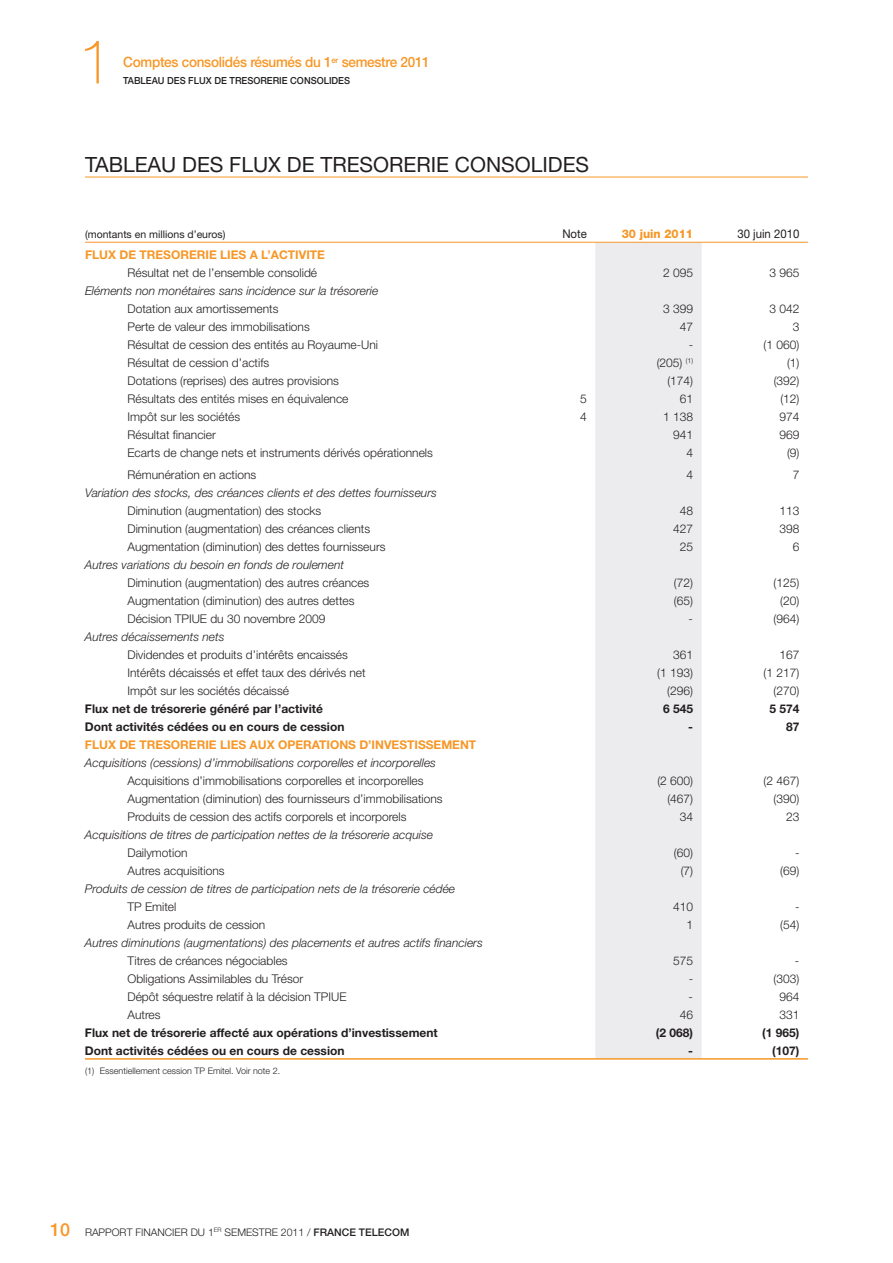
<style>
.page{position:relative;width:893px;height:1263px;background:#fff}
.page>*{position:absolute;margin:0;border:0;box-sizing:border-box;transform-origin:0 0}
.t1{font:100 61.5px "Helvetica Neue LT Std";color:#f79727}
.t2{font:21px "Helvetica Neue LT Std";color:#231f20}
.t3{font:500 18px "Helvetica Neue LT Std";color:#f79727}
.t4{font:500 14.25px "Helvetica Neue LT Std";letter-spacing:-.02em;color:#f79727;scale:.95 1}
.t5{font:300 12px "Helvetica Neue LT Std";color:#231f20}
.t6{font:italic 300 12px "Helvetica Neue LT Std";color:#231f20}
.t7{font:700 12px "Helvetica Neue LT Std";color:#231f20}
.t8{font:700 12px "Helvetica Neue LT Std";color:#f79727}
.t9{font:12px "Helvetica Neue LT Std";color:#231f20;scale:.95 1}
.t10{font:800 12px "Helvetica Neue LT Std";color:#f79727;scale:.95 1}
.t11{font:300 10.5px "Helvetica Neue LT Std";color:#231f20}
.t12{font:10.5px "Helvetica Neue LT Std";color:#231f20}
.t13{font:500 9.75px "Helvetica Neue LT Std";color:#231f20;scale:.95 1}
.t14{font:300 9px "Helvetica Neue LT Std";color:#231f20}
.s1{font-weight:500}
</style>
<div class="page">
<hr style="left:85px;top:177px;width:723px;height:1px;background:#f79727">
<div style="left:595px;top:243px;width:107px;height:815px;background:#ececee"></div>
<hr style="left:85px;top:242px;width:723px;height:1px;background:#f79727">
<hr style="left:85px;top:1058px;width:723px;height:2px;background:#f79727">
<h1 class="t1" style="left:78px;top:39px;width:36px">1</h1>
<p class="t4" style="left:123px;top:57px;width:324px">Comptes consolidés résumés du 1<sup>er</sup> semestre 2011</p>
<p class="t13" style="left:123px;top:77px;width:240px">TABLEAU DES FLUX DE TRESORERIE CONSOLIDES</p>
<h2 class="t2" style="left:85px;top:157px;width:506px">TABLEAU DES FLUX DE TRESORERIE CONSOLIDES</h2>
<p class="t12" style="left:85px;top:230px;width:142px">(montants en millions d’euros)</p>
<p class="t9" style="left:562px;top:229px;width:27px">Note</p>
<p class="t10" style="left:622px;top:229px;width:77px">30 juin 2011</p>
<p class="t9" style="left:737px;top:229px;width:67px">30 juin 2010</p>
<p class="t8" style="left:85px;top:251px;width:241px">FLUX DE TRESORERIE LIES A L’ACTIVITE</p>
<p class="t5" style="left:128px;top:269px;width:191px">Résultat net de l’ensemble consolidé</p>
<p class="t5" style="left:663px;top:269px;width:32px">2 095</p>
<p class="t5" style="left:769px;top:269px;width:32px">3 965</p>
<p class="t6" style="left:85px;top:287px;width:295px">Eléments non monétaires sans incidence sur la trésorerie</p>
<p class="t5" style="left:128px;top:305px;width:152px">Dotation aux amortissements</p>
<p class="t5" style="left:663px;top:305px;width:32px">3 399</p>
<p class="t5" style="left:769px;top:305px;width:32px">3 042</p>
<p class="t5" style="left:128px;top:323px;width:184px">Perte de valeur des immobilisations</p>
<p class="t5" style="left:680px;top:323px;width:15px">47</p>
<p class="t5" style="left:793px;top:323px;width:8px">3</p>
<p class="t5" style="left:127px;top:341px;width:252px">Résultat de cession des entités au Royaume-Uni</p>
<p class="t5" style="left:689px;top:341px;width:6px">-</p>
<p class="t5" style="left:763px;top:341px;width:37px">(1 060)</p>
<p class="t5" style="left:127px;top:359px;width:143px">Résultat de cession d’actifs</p>
<p class="t5" style="left:657px;top:359px;width:38px">(205) <sup>(1)</sup></p>
<p class="t5" style="left:787px;top:359px;width:14px">(1)</p>
<p class="t5" style="left:128px;top:377px;width:213px">Dotations (reprises) des autres provisions</p>
<p class="t5" style="left:667px;top:377px;width:27px">(174)</p>
<p class="t5" style="left:774px;top:377px;width:27px">(392)</p>
<p class="t5" style="left:128px;top:395px;width:222px">Résultats des entités mises en équivalence</p>
<p class="t5" style="left:580px;top:395px;width:8px">5</p>
<p class="t5" style="left:680px;top:395px;width:15px">61</p>
<p class="t5" style="left:780px;top:395px;width:21px">(12)</p>
<p class="t5" style="left:128px;top:413px;width:114px">Impôt sur les sociétés</p>
<p class="t5" style="left:580px;top:413px;width:8px">4</p>
<p class="t5" style="left:663px;top:413px;width:32px">1 138</p>
<p class="t5" style="left:779px;top:413px;width:22px">974</p>
<p class="t5" style="left:128px;top:431px;width:90px">Résultat financier</p>
<p class="t5" style="left:673px;top:431px;width:22px">941</p>
<p class="t5" style="left:779px;top:431px;width:22px">969</p>
<p class="t5" style="left:128px;top:449px;width:307px">Ecarts de change nets et instruments dérivés opérationnels</p>
<p class="t5" style="left:686px;top:449px;width:8px">4</p>
<p class="t5" style="left:787px;top:449px;width:14px">(9)</p>
<p class="t5" style="left:128px;top:470px;width:130px">Rémunération en actions</p>
<p class="t5" style="left:686px;top:470px;width:8px">4</p>
<p class="t5" style="left:793px;top:470px;width:8px">7</p>
<p class="t6" style="left:85px;top:488px;width:353px">Variation des stocks, des créances clients et des dettes fournisseurs</p>
<p class="t5" style="left:128px;top:506px;width:195px">Diminution (augmentation) des stocks</p>
<p class="t5" style="left:680px;top:506px;width:15px">48</p>
<p class="t5" style="left:779px;top:506px;width:22px">113</p>
<p class="t5" style="left:127px;top:524px;width:244px">Diminution (augmentation) des créances clients</p>
<p class="t5" style="left:673px;top:524px;width:22px">427</p>
<p class="t5" style="left:779px;top:524px;width:22px">398</p>
<p class="t5" style="left:127px;top:542px;width:260px">Augmentation (diminution) des dettes fournisseurs</p>
<p class="t5" style="left:680px;top:542px;width:15px">25</p>
<p class="t5" style="left:793px;top:542px;width:8px">6</p>
<p class="t6" style="left:85px;top:560px;width:261px">Autres variations du besoin en fonds de roulement</p>
<p class="t5" style="left:127px;top:578px;width:243px">Diminution (augmentation) des autres créances</p>
<p class="t5" style="left:674px;top:578px;width:21px">(72)</p>
<p class="t5" style="left:773px;top:578px;width:27px">(125)</p>
<p class="t5" style="left:127px;top:596px;width:229px">Augmentation (diminution) des autres dettes</p>
<p class="t5" style="left:674px;top:596px;width:21px">(65)</p>
<p class="t5" style="left:780px;top:596px;width:21px">(20)</p>
<p class="t5" style="left:127px;top:614px;width:199px">Décision TPIUE du 30 novembre 2009</p>
<p class="t5" style="left:689px;top:614px;width:6px">-</p>
<p class="t5" style="left:773px;top:614px;width:27px">(964)</p>
<p class="t6" style="left:85px;top:632px;width:141px">Autres décaissements nets</p>
<p class="t5" style="left:127px;top:650px;width:222px">Dividendes et produits d’intérêts encaissés</p>
<p class="t5" style="left:673px;top:650px;width:22px">361</p>
<p class="t5" style="left:779px;top:650px;width:22px">167</p>
<p class="t5" style="left:127px;top:668px;width:240px">Intérêts décaissés et effet taux des dérivés net</p>
<p class="t5" style="left:657px;top:668px;width:37px">(1 193)</p>
<p class="t5" style="left:763px;top:668px;width:37px">(1 217)</p>
<p class="t5" style="left:127px;top:686px;width:163px">Impôt sur les sociétés décaissé</p>
<p class="t5" style="left:667px;top:686px;width:27px">(296)</p>
<p class="t5" style="left:773px;top:686px;width:27px">(270)</p>
<p class="t7" style="left:85px;top:704px;width:239px">Flux net de trésorerie généré par l’activité</p>
<p class="t7" style="left:663px;top:704px;width:32px">6 545</p>
<p class="t7" style="left:769px;top:704px;width:32px">5 574</p>
<p class="t7" style="left:85px;top:722px;width:261px">Dont activités cédées ou en cours de cession</p>
<p class="t7" style="left:688px;top:722px;width:6px">-</p>
<p class="t7" style="left:786px;top:722px;width:15px">87</p>
<p class="t8" style="left:85px;top:740px;width:393px">FLUX DE TRESORERIE LIES AUX OPERATIONS D’INVESTISSEMENT</p>
<p class="t6" style="left:85px;top:758px;width:353px">Acquisitions (cessions) d’immobilisations corporelles et incorporelles</p>
<p class="t5" style="left:127px;top:776px;width:298px">Acquisitions d’immobilisations corporelles et incorporelles</p>
<p class="t5" style="left:657px;top:776px;width:37px">(2 600)</p>
<p class="t5" style="left:764px;top:776px;width:37px">(2 467)</p>
<p class="t5" style="left:128px;top:794px;width:317px">Augmentation (diminution) des fournisseurs d’immobilisations</p>
<p class="t5" style="left:667px;top:794px;width:27px">(467)</p>
<p class="t5" style="left:774px;top:794px;width:27px">(390)</p>
<p class="t5" style="left:127px;top:812px;width:280px">Produits de cession des actifs corporels et incorporels</p>
<p class="t5" style="left:680px;top:812px;width:15px">34</p>
<p class="t5" style="left:786px;top:812px;width:15px">23</p>
<p class="t6" style="left:85px;top:830px;width:350px">Acquisitions de titres de participation nettes de la trésorerie acquise</p>
<p class="t5" style="left:127px;top:848px;width:62px">Dailymotion</p>
<p class="t5" style="left:674px;top:848px;width:21px">(60)</p>
<p class="t5" style="left:795px;top:848px;width:6px">-</p>
<p class="t5" style="left:127px;top:866px;width:99px">Autres acquisitions</p>
<p class="t5" style="left:681px;top:866px;width:14px">(7)</p>
<p class="t5" style="left:780px;top:866px;width:21px">(69)</p>
<p class="t6" style="left:85px;top:884px;width:372px">Produits de cession de titres de participation nets de la trésorerie cédée</p>
<p class="t5" style="left:127px;top:902px;width:50px">TP Emitel</p>
<p class="t5" style="left:673px;top:902px;width:22px">410</p>
<p class="t5" style="left:795px;top:902px;width:6px">-</p>
<p class="t5" style="left:127px;top:920px;width:139px">Autres produits de cession</p>
<p class="t5" style="left:686px;top:920px;width:8px">1</p>
<p class="t5" style="left:780px;top:920px;width:21px">(54)</p>
<p class="t6" style="left:85px;top:938px;width:399px">Autres diminutions (augmentations) des placements et autres actifs financiers</p>
<p class="t5" style="left:127px;top:956px;width:162px">Titres de créances négociables</p>
<p class="t5" style="left:673px;top:956px;width:22px">575</p>
<p class="t5" style="left:795px;top:956px;width:6px">-</p>
<p class="t5" style="left:127px;top:974px;width:177px">Obligations Assimilables du Trésor</p>
<p class="t5" style="left:689px;top:974px;width:6px">-</p>
<p class="t5" style="left:773px;top:974px;width:27px">(303)</p>
<p class="t5" style="left:127px;top:992px;width:220px">Dépôt séquestre relatif à la décision TPIUE</p>
<p class="t5" style="left:689px;top:992px;width:6px">-</p>
<p class="t5" style="left:779px;top:992px;width:22px">964</p>
<p class="t5" style="left:127px;top:1010px;width:35px">Autres</p>
<p class="t5" style="left:680px;top:1010px;width:15px">46</p>
<p class="t5" style="left:779px;top:1010px;width:22px">331</p>
<p class="t7" style="left:85px;top:1028px;width:354px">Flux net de trésorerie affecté aux opérations d’investissement</p>
<p class="t7" style="left:656px;top:1028px;width:39px">(2 068)</p>
<p class="t7" style="left:762px;top:1028px;width:39px">(1 965)</p>
<p class="t7" style="left:85px;top:1046px;width:261px">Dont activités cédées ou en cours de cession</p>
<p class="t7" style="left:688px;top:1046px;width:6px">-</p>
<p class="t7" style="left:772px;top:1046px;width:29px">(107)</p>
<p class="t14" style="left:85px;top:1067px;width:197px">(1) Essentiellement cession TP Emitel. Voir note 2.</p>
<h3 class="t3" style="left:50px;top:1223px;width:22px">10</h3>
<p class="t11" style="left:85px;top:1228px;width:326px">RAPPORT FINANCIER DU 1<sup>ER</sup> SEMESTRE 2011 / <span class="s1">FRANCE TELECOM</span></p>
</div>
